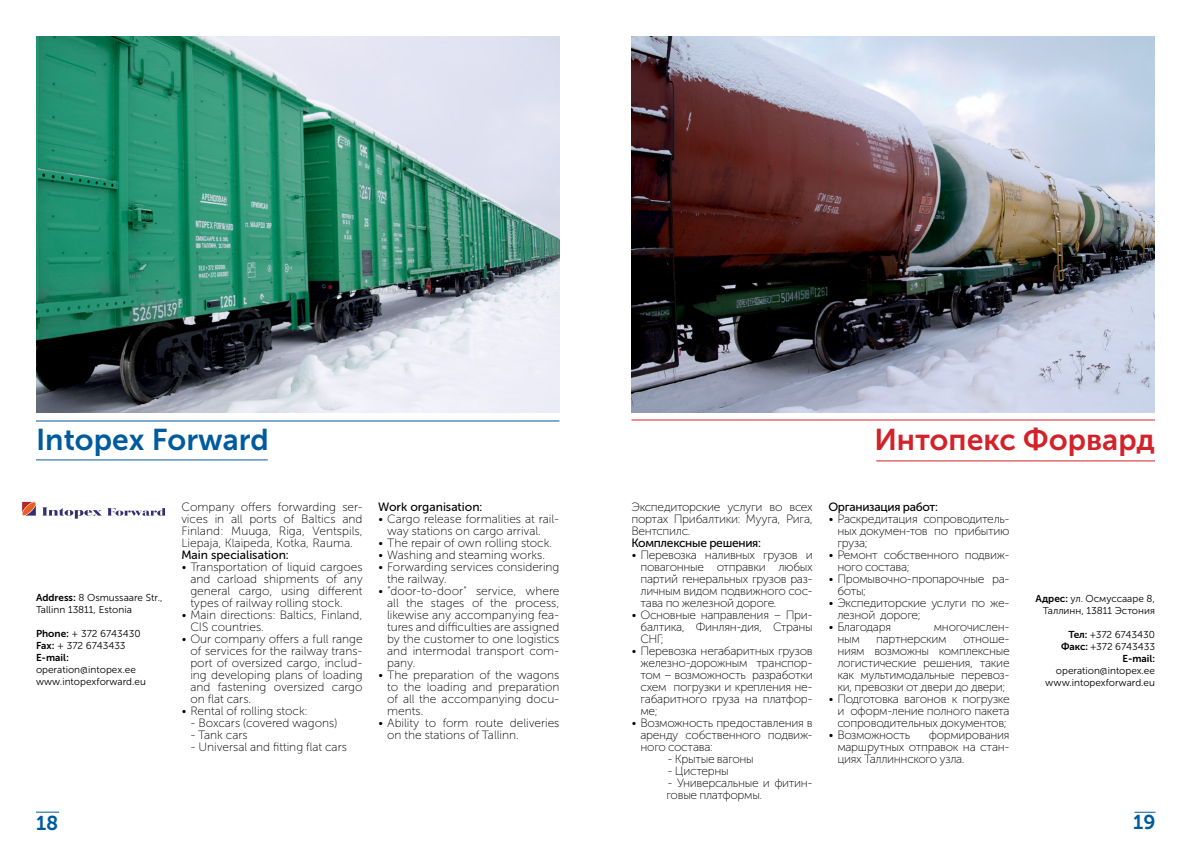
<style>
.page{position:relative;width:1191px;height:842px;background:#fff}
.page>*{position:absolute;margin:0;border:0;box-sizing:border-box;transform-origin:0 0}
.t1{font:30px "Museo Sans Cyrl 700";color:#d2232a}
.t2{font:30px "Museo Sans 700";color:#005b9e}
.t3{font:20px "Museo Sans 700";color:#005b9e}
.t4{font:12px/12px "Museo Sans Cyrl 100";letter-spacing:-.025em;color:#000;text-align:justify}
.t5{font:12px/12px "Museo Sans Cyrl 100";color:#000}
.t6{font:12px/12px "Museo Sans 100";color:#000;text-align:justify}
.t7{font:12px "Museo Sans Cyrl 500";color:#000}
.t8{font:12px "Museo Sans Cyrl 500";letter-spacing:-.02em;color:#000}
.t9{font:10px/12px "Museo Sans 300";color:#000}
.t10{font:10px/12px "Museo Sans Cyrl 300";color:#000;text-align:right}
.t11{font:10px "Museo Sans 700";color:#000}
.t12{font:10px "Museo Sans Cyrl 700";color:#000}
.s1{font-family:"Museo Sans 700"}
.s2{font-family:"Museo Sans Cyrl 700"}
</style>
<div class="page">
<svg style="left:36px;top:812px;width:23px;height:1px"></svg>
<svg style="left:1134px;top:812px;width:21px;height:1px"></svg>
<img style="left:36px;top:36px;width:523px;height:376px">
<hr style="left:36px;top:420px;width:523px;height:1px;background:#005b9e">
<hr style="left:631px;top:419px;width:524px;height:1px;background:#d2232a">
<hr style="left:876px;top:460px;width:279px;height:1px;background:#d2232a">
<hr style="left:36px;top:459px;width:232px;height:1px;background:#005b9e">
<img style="left:631px;top:36px;width:524px;height:376px">
<svg style="left:42px;top:507px;width:124px;height:12px"></svg>
<svg style="left:22px;top:502px;width:14px;height:14px"></svg>
<h1 class="t2" style="left:36px;top:422px;width:234px">Intopex Forward</h1>
<p class="t9" style="left:36px;top:591px;width:128px"><span class="s1">Address:</span> 8 Osmussaare Str.,<br>Tallinn 13811, Estonia</p>
<p class="t9" style="left:36px;top:627px;width:106px"><span class="s1">Phone:</span> + 372 6743430<br><span class="s1">Fax:</span> + 372 6743433</p>
<p class="t11" style="left:36px;top:652px;width:34px">E-mail:</p>
<p class="t9" style="left:36px;top:663px;width:111px">operation@intopex.ee www.intopexforward.eu</p>
<p class="t6" style="left:181px;top:501px;width:183px">Company offers forwarding ser&shy;vices in all ports of Baltics and Finland: Muuga, Riga, Ventspils, Liepaja, Klaipeda, Kotka, Rauma.</p>
<p class="t7" style="left:181px;top:548px;width:109px">Main specialisation:</p>
<p class="t4" style="left:190px;top:561px;width:174px;text-indent:-9px">• Transportation of liquid cargoes and carload shipments of any general cargo, using different types of railway rolling stock.</p>
<p class="t5" style="left:190px;top:609px;width:174px;text-indent:-9px">• Main directions: Baltics, Finland,<br>CIS countries.</p>
<p class="t4" style="left:190px;top:633px;width:174px;text-indent:-9px">• Our company offers a full range of services for the railway trans&shy;port of oversized cargo, includ&shy;ing developing plans of loading and fastening oversized cargo on flat cars.</p>
<p class="t5" style="left:181px;top:705px;width:127px">• Rental of rolling stock:</p>
<p class="t5" style="left:190px;top:717px;width:149px">- Boxcars (covered wagons)</p>
<p class="t5" style="left:190px;top:729px;width:59px">- Tank cars</p>
<p class="t5" style="left:190px;top:741px;width:158px">- Universal and fitting flat cars</p>
<p class="t7" style="left:378px;top:500px;width:106px">Work organisation:</p>
<p class="t5" style="left:387px;top:513px;width:174px;text-indent:-9px">• Cargo release formalities at rail&shy;way stations on cargo arrival.</p>
<p class="t5" style="left:378px;top:537px;width:175px">• The repair of own rolling stock.</p>
<p class="t5" style="left:378px;top:549px;width:168px">• Washing and steaming works.</p>
<p class="t5" style="left:387px;top:561px;width:174px;text-indent:-9px">• Forwarding services considering the railway.</p>
<p class="t4" style="left:387px;top:585px;width:174px;text-indent:-9px">• ”door-to-door” service, where all the stages of the process, likewise any accompanying fea&shy;tures and difficulties are assigned by the customer to one logistics and intermodal transport com&shy;pany.</p>
<p class="t4" style="left:387px;top:669px;width:174px;text-indent:-9px">• The preparation of the wagons to the loading and preparation of all the accompanying docu&shy;ments.</p>
<p class="t5" style="left:387px;top:717px;width:174px;text-indent:-9px">• Ability to form route deliveries on the stations of Tallinn.</p>
<h1 class="t1" style="left:874px;top:422px;width:282px">Интопекс Форвард</h1>
<p class="t4" style="left:631px;top:501px;width:183px">Экспедиторские услуги во всех портах Прибалтики: Мууга, Рига, Вентспилс.</p>
<p class="t8" style="left:631px;top:536px;width:131px">Комплексные решения:</p>
<p class="t4" style="left:640px;top:549px;width:174px;text-indent:-9px">• Перевозка наливных грузов и повагонные отправки любых партий генеральных грузов раз&shy;личным видом подвижного сос&shy;тава по железной дороге.</p>
<p class="t4" style="left:640px;top:609px;width:174px;text-indent:-9px">• Основные направления – При&shy;балтика, Финлян-дия, Страны СНГ;</p>
<p class="t4" style="left:640px;top:645px;width:174px;text-indent:-9px">• Перевозка негабаритных грузов железно-дорожным транспор&shy;том – возможность разработки схем погрузки и крепления не&shy;габаритного груза на платфор&shy;ме;</p>
<p class="t4" style="left:640px;top:717px;width:174px;text-indent:-9px">• Возможность предоставления в аренду собственного подвиж&shy;ного состава:</p>
<p class="t4" style="left:631px;top:753px;width:124px">- Крытые вагоны</p>
<p class="t4" style="left:631px;top:765px;width:99px">- Цистерны</p>
<p class="t4" style="left:666px;top:777px;width:148px">- Универсальные и фитин&shy;говые платформы.</p>
<p class="t8" style="left:828px;top:500px;width:111px">Организация работ:</p>
<p class="t4" style="left:837px;top:513px;width:174px;text-indent:-9px">• Раскредитация сопроводитель&shy;ных докумен-тов по прибытию груза;</p>
<p class="t4" style="left:837px;top:549px;width:174px;text-indent:-9px">• Ремонт собственного подвиж&shy;ного состава;</p>
<p class="t4" style="left:837px;top:573px;width:174px;text-indent:-9px">• Промывочно-пропарочные ра&shy;боты;</p>
<p class="t4" style="left:837px;top:597px;width:174px;text-indent:-9px">• Экспедиторские услуги по же&shy;лезной дороге;</p>
<p class="t4" style="left:828px;top:621px;width:64px">• Благодаря</p>
<p class="t4" style="left:933px;top:621px;width:77px">многочислен-</p>
<p class="t4" style="left:837px;top:633px;width:24px">ным</p>
<p class="t4" style="left:876px;top:633px;width:72px">партнерским</p>
<p class="t4" style="left:837px;top:633px;width:174px;text-indent:126px">отноше&shy;ниям возможны комплексные логистические решения, такие как мультимодальные перевоз&shy;ки, превозки от двери до двери;</p>
<p class="t4" style="left:837px;top:693px;width:174px;text-indent:-9px">• Подготовка вагонов к погрузке и оформ-ление полного пакета сопроводительных документов;</p>
<p class="t4" style="left:828px;top:729px;width:83px">• Возможность</p>
<p class="t4" style="left:837px;top:729px;width:174px;text-indent:91px">формирования маршрутных отправок на стан&shy;циях Таллиннского узла.</p>
<p class="t10" style="left:1035px;top:592px;width:121px"><span class="s2">Адрес:</span> ул. Осмуссааре 8,<br>Таллинн, 13811 Эстония</p>
<p class="t10" style="left:1061px;top:628px;width:95px"><span class="s2">Тел:</span> +372 6743430<br><span class="s2">Факс:</span> +372 6743433</p>
<p class="t12" style="left:1122px;top:652px;width:34px">E-mail:</p>
<p class="t10" style="left:1045px;top:664px;width:111px">operation@intopex.ee www.intopexforward.eu</p>
<h2 class="t3" style="left:36px;top:812px;width:24px">18</h2>
<h2 class="t3" style="left:1133px;top:811px;width:24px">19</h2>
</div>
